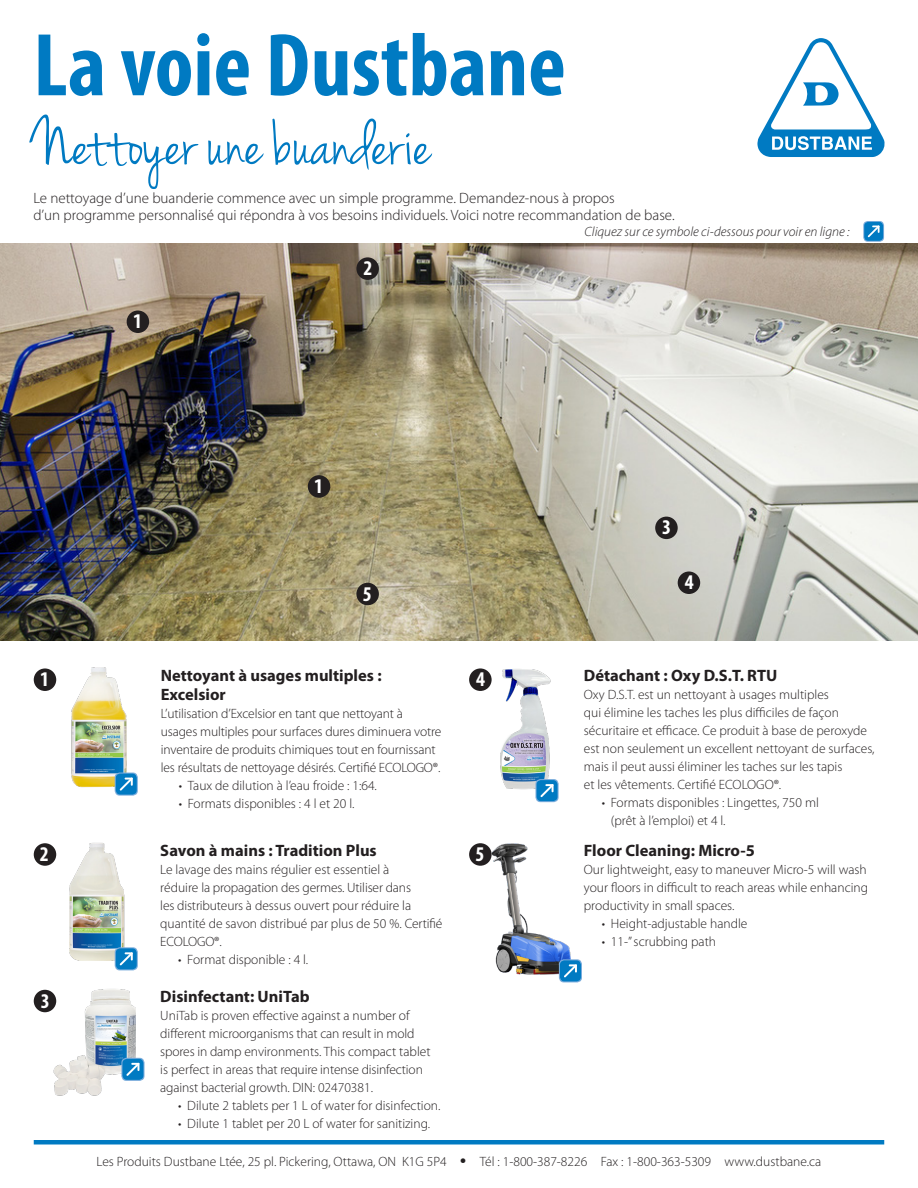
<style>
.page{position:relative;width:918px;height:1188px;background:#fff}
.page>*{position:absolute;margin:0;border:0;box-sizing:border-box;transform-origin:0 0}
.DB_Way{font:700 condensed 90px "Myriad Pro";color:#007ac2}
.Sub_Header_Jenna_Sue{font:70.5px "Jenna Sue";color:#007ac2}
.numbers{font:700 condensed 21px "Myriad Pro";color:#fff}
.subtitle_Myriad_Bold{font:700 16.5px/19.5px "Myriad Pro";color:#231f20}
.Subtitle_-_Header{font:300 15px/16.5px "Myriad Pro";color:#231f20}
.Body_text_Myriad_Reg{font:300 13.5px/18px "Myriad Pro";color:#231f20}
.t1{font:italic 300 13.5px "Myriad Pro";color:#231f20}
.s1{font-weight:900;font-size:16.5px}
</style>
<div class="page">
<hr style="left:34px;top:1140px;width:850px;height:4px;background:#007ac2">
<svg style="left:757px;top:38px;width:128px;height:119px"></svg>
<img style="left:0;top:244px;width:918px;height:396px">
<div style="left:127px;top:310px;width:22px;height:23px;background:#231f20;border-radius:50%"></div>
<div style="left:308px;top:475px;width:22px;height:23px;background:#231f20;border-radius:50%"></div>
<div style="left:356px;top:257px;width:23px;height:23px;background:#231f20;border-radius:50%"></div>
<div style="left:655px;top:517px;width:23px;height:22px;background:#231f20;border-radius:50%"></div>
<div style="left:678px;top:572px;width:22px;height:22px;background:#231f20;border-radius:50%"></div>
<div style="left:356px;top:583px;width:23px;height:22px;background:#231f20;border-radius:50%"></div>
<img style="left:469px;top:843px;width:109px;height:140px">
<div style="left:469px;top:843px;width:23px;height:23px;background:#231f20;border-radius:50%"></div>
<div style="left:34px;top:668px;width:22px;height:23px;background:#231f20;border-radius:50%"></div>
<img style="left:55px;top:667px;width:83px;height:127px">
<div style="left:469px;top:668px;width:23px;height:23px;background:#231f20;border-radius:50%"></div>
<img style="left:487px;top:669px;width:70px;height:122px">
<div style="left:34px;top:843px;width:22px;height:23px;background:#231f20;border-radius:50%"></div>
<img style="left:69px;top:842px;width:67px;height:122px">
<img style="left:44px;top:989px;width:92px;height:107px">
<div style="left:34px;top:990px;width:22px;height:22px;background:#231f20;border-radius:50%"></div>
<svg style="left:559px;top:959px;width:23px;height:23px"></svg>
<div style="left:560px;top:960px;width:21px;height:21px;background:#007ac2;border-radius:4px"></div>
<svg style="left:564px;top:964px;width:13px;height:13px"></svg>
<svg style="left:115px;top:773px;width:23px;height:23px"></svg>
<div style="left:116px;top:774px;width:21px;height:21px;background:#007ac2;border-radius:4px"></div>
<svg style="left:120px;top:778px;width:13px;height:13px"></svg>
<svg style="left:536px;top:779px;width:23px;height:23px"></svg>
<div style="left:537px;top:780px;width:21px;height:21px;background:#007ac2;border-radius:4px"></div>
<svg style="left:540px;top:784px;width:14px;height:13px"></svg>
<svg style="left:115px;top:947px;width:23px;height:23px"></svg>
<div style="left:116px;top:948px;width:21px;height:21px;background:#007ac2;border-radius:4px"></div>
<svg style="left:120px;top:952px;width:13px;height:13px"></svg>
<svg style="left:121px;top:1058px;width:24px;height:23px"></svg>
<div style="left:122px;top:1059px;width:21px;height:21px;background:#007ac2;border-radius:4px"></div>
<svg style="left:126px;top:1063px;width:13px;height:13px"></svg>
<svg style="left:863px;top:221px;width:21px;height:21px"></svg>
<div style="left:864px;top:222px;width:19px;height:19px;background:#007ac2;border-radius:4px"></div>
<svg style="left:868px;top:226px;width:12px;height:11px"></svg>
<p class="DB_Way" style="left:33px;top:9px;width:534px">La voie Dustbane</p>
<p class="Sub_Header_Jenna_Sue" style="left:33px;top:103px;width:399px">Nettoyer une buanderie</p>
<p class="Subtitle_-_Header" style="left:33px;top:190px;width:643px">Le nettoyage d’une buanderie commence avec un simple programme. Demandez-nous à propos<br>d’un programme personnalisé qui répondra à vos besoins individuels. Voici notre recommandation de base.</p>
<p class="numbers" style="left:133px;top:308px;width:10px">1</p>
<p class="numbers" style="left:363px;top:255px;width:10px">2</p>
<p class="numbers" style="left:314px;top:473px;width:10px">1</p>
<p class="numbers" style="left:363px;top:580px;width:10px">5</p>
<p class="subtitle_Myriad_Bold" style="left:161px;top:665px;width:222px">Nettoyant à usages multiples :<br>Excelsior</p>
<p class="Body_text_Myriad_Reg" style="left:161px;top:705px;width:282px">L’utilisation d’Excelsior en tant que nettoyant à usages multiples pour surfaces dures diminuera votre inventaire de produits chimiques tout en fournissant les résultats de nettoyage désirés. Certifié ECOLOGO®.</p>
<p class="Body_text_Myriad_Reg" style="left:179px;top:777px;width:200px">• Taux de dilution à l’eau froide : 1:64.</p>
<p class="Body_text_Myriad_Reg" style="left:179px;top:795px;width:177px">• Formats disponibles : 4 l et 20 l.</p>
<p class="numbers" style="left:40px;top:666px;width:10px">1</p>
<p class="numbers" style="left:476px;top:666px;width:10px">4</p>
<p class="t1" style="left:585px;top:224px;width:267px">Cliquez sur ce symbole ci-dessous pour voir en ligne :</p>
<p class="numbers" style="left:662px;top:514px;width:10px">3</p>
<p class="numbers" style="left:685px;top:569px;width:10px">4</p>
<p class="subtitle_Myriad_Bold" style="left:584px;top:665px;width:195px">Détachant : Oxy D.S.T. RTU</p>
<p class="Body_text_Myriad_Reg" style="left:584px;top:685px;width:292px">Oxy D.S.T. est un nettoyant à usages multiples<br>qui élimine les taches les plus difficiles de façon sécuritaire et efficace. Ce produit à base de peroxyde est non seulement un excellent nettoyant de surfaces, mais il peut aussi éliminer les taches sur les tapis<br>et les vêtements. Certifié ECOLOGO®.</p>
<p class="Body_text_Myriad_Reg" style="left:611px;top:793px;width:210px;text-indent:-9px">• Formats disponibles : Lingettes, 750 ml (prêt à l’emploi) et 4 l.</p>
<p class="numbers" style="left:40px;top:841px;width:10px">2</p>
<p class="numbers" style="left:41px;top:987px;width:10px">3</p>
<p class="subtitle_Myriad_Bold" style="left:160px;top:840px;width:218px">Savon à mains : Tradition Plus</p>
<p class="Body_text_Myriad_Reg" style="left:160px;top:860px;width:284px">Le lavage des mains régulier est essentiel à<br>réduire la propagation des germes. Utiliser dans<br>les distributeurs à dessus ouvert pour réduire la quantité de savon distribué par plus de 50 %. Certifié ECOLOGO®.</p>
<p class="Body_text_Myriad_Reg" style="left:178px;top:950px;width:131px">• Format disponible : 4 l.</p>
<p class="subtitle_Myriad_Bold" style="left:160px;top:986px;width:151px">Disinfectant: UniTab</p>
<p class="Body_text_Myriad_Reg" style="left:160px;top:1007px;width:272px">UniTab is proven effective against a number of different microorganisms that can result in mold spores in damp environments. This compact tablet is perfect in areas that require intense disinfection against bacterial growth. DIN: 02470381.</p>
<p class="Body_text_Myriad_Reg" style="left:178px;top:1097px;width:264px">• Dilute 2 tablets per 1 L of water for disinfection.</p>
<p class="Body_text_Myriad_Reg" style="left:178px;top:1115px;width:253px">• Dilute 1 tablet per 20 L of water for sanitizing.</p>
<p class="numbers" style="left:475px;top:841px;width:10px">5</p>
<p class="subtitle_Myriad_Bold" style="left:584px;top:840px;width:172px">Floor Cleaning: Micro-5</p>
<p class="Body_text_Myriad_Reg" style="left:584px;top:860px;width:286px;text-align:justify">Our lightweight, easy to maneuver Micro-5 will wash your floors in difficult to reach areas while enhancing productivity in small spaces.</p>
<p class="Body_text_Myriad_Reg" style="left:602px;top:914px;width:147px">• Height-adjustable handle</p>
<p class="Body_text_Myriad_Reg" style="left:602px;top:932px;width:116px">• 11-” scrubbing path</p>
<p class="Body_text_Myriad_Reg" style="left:97px;top:1153px;width:726px">Les Produits Dustbane Ltée, 25 pl. Pickering, Ottawa, ON K1G 5P4 <span class="s1">•</span> Tél : 1-800-387-8226 Fax : 1-800-363-5309 www.dustbane.ca</p>
</div>
